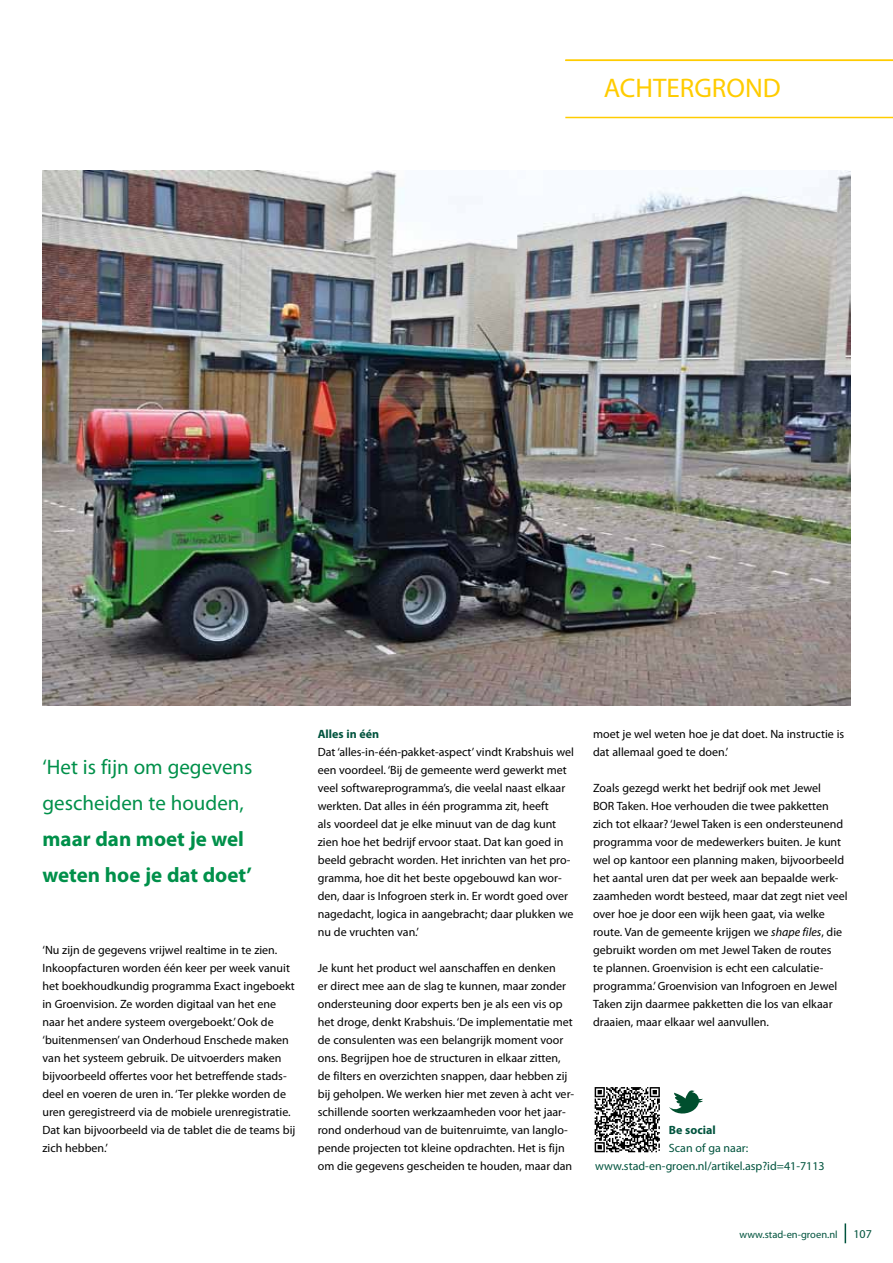
<style>
.page{position:relative;width:893px;height:1263px;background:#fff}
.page>*{position:absolute;margin:0;border:0;box-sizing:border-box;transform-origin:0 0}
.t1{font:27px "Myriad Pro";color:#fc0}
.t2{font:21px/36px "Myriad Pro";color:#00904a}
.t3{font:700 21px/36px "Myriad Pro";color:#00904a}
.t4{font:12px/18px "Myriad Pro";color:#000}
.t5{font:12px/18px "Myriad Pro";color:#00533d;text-align:center}
.t6{font:700 12px "Myriad Pro";color:#00533d}
.t7{font:10.5px "Myriad Pro";color:#00533d}
.s1{font-style:italic}
</style>
<div class="page">
<svg style="left:845px;top:1223px;width:1px;height:20px"></svg>
<img style="left:43px;top:170px;width:807px;height:536px">
<hr style="left:565px;top:117px;width:328px;height:1px;background:#fc0">
<hr style="left:565px;top:60px;width:328px;height:1px;background:#fc0">
<svg style="left:595px;top:1087px;width:65px;height:65px"></svg>
<svg style="left:669px;top:1090px;width:34px;height:23px"></svg>
<h1 class="t1" style="left:604px;top:71px;width:179px">ACHTERGROND</h1>
<h2 class="t2" style="left:43px;top:749px;width:212px">‘Het is fijn om gegevens gescheiden te houden,</h2>
<h2 class="t3" style="left:43px;top:820px;width:211px">maar dan moet je wel weten hoe je dat doet’</h2>
<p class="t4" style="left:43px;top:941px;width:254px">‘Nu zijn de gegevens vrijwel realtime in te zien.<br>Inkoopfacturen worden één keer per week vanuit het boekhoudkundig programma Exact ingeboekt in Groenvision. Ze worden digitaal van het ene naar het andere systeem overgeboekt.’ Ook de ‘buitenmensen’ van Onderhoud Enschede maken van het systeem gebruik. De uitvoerders maken bijvoorbeeld offertes voor het betreffende stads&shy;deel en voeren de uren in. ‘Ter plekke worden de uren geregistreerd via de mobiele urenregistratie.<br>Dat kan bijvoorbeeld via de tablet die de teams bij zich hebben.’</p>
<p class="t6" style="left:318px;top:726px;width:63px">Alles in één</p>
<p class="t4" style="left:318px;top:743px;width:258px">Dat ‘alles-in-één-pakket-aspect’ vindt Krabshuis wel een voordeel. ‘Bij de gemeente werd gewerkt met veel softwareprogramma’s, die veelal naast elkaar werkten. Dat alles in één programma zit, heeft<br>als voordeel dat je elke minuut van de dag kunt zien hoe het bedrijf ervoor staat. Dat kan goed in beeld gebracht worden. Het inrichten van het pro&shy;gramma, hoe dit het beste opgebouwd kan wor&shy;den, daar is Infogroen sterk in. Er wordt goed over nagedacht, logica in aangebracht; daar plukken we nu de vruchten van.’</p>
<p class="t4" style="left:318px;top:959px;width:258px">Je kunt het product wel aanschaffen en denken<br>er direct mee aan de slag te kunnen, maar zonder ondersteuning door experts ben je als een vis op het droge, denkt Krabshuis. ‘De implementatie met de consulenten was een belangrijk moment voor ons. Begrijpen hoe de structuren in elkaar zitten, de filters en overzichten snappen, daar hebben zij bij geholpen. We werken hier met zeven à acht ver&shy;schillende soorten werkzaamheden voor het jaar&shy;rond onderhoud van de buitenruimte, van langlo&shy;pende projecten tot kleine opdrachten. Het is fijn om die gegevens gescheiden te houden, maar dan</p>
<p class="t4" style="left:593px;top:725px;width:253px">moet je wel weten hoe je dat doet. Na instructie is dat allemaal goed te doen.’</p>
<p class="t4" style="left:593px;top:779px;width:256px">Zoals gezegd werkt het bedrijf ook met Jewel<br>BOR Taken. Hoe verhouden die twee pakketten zich tot elkaar? ‘Jewel Taken is een ondersteunend programma voor de medewerkers buiten. Je kunt wel op kantoor een planning maken, bijvoorbeeld het aantal uren dat per week aan bepaalde werk&shy;zaamheden wordt besteed, maar dat zegt niet veel over hoe je door een wijk heen gaat, via welke route. Van de gemeente krijgen we <span class="s1">shape files</span>, die gebruikt worden om met Jewel Taken de routes<br>te plannen. Groenvision is echt een calculatie&shy;programma.’ Groenvision van Infogroen en Jewel Taken zijn daarmee pakketten die los van elkaar draaien, maar elkaar wel aanvullen.</p>
<p class="t6" style="left:669px;top:1122px;width:48px">Be social</p>
<p class="t5" style="left:595px;top:1139px;width:231px">Scan of ga naar: www.stad-en-groen.nl/artikel.asp?id=41-7113</p>
<p class="t7" style="left:739px;top:1228px;width:100px">www.stad-en-groen.nl</p>
<p class="t5" style="left:853px;top:1224px;width:20px">107</p>
</div>
